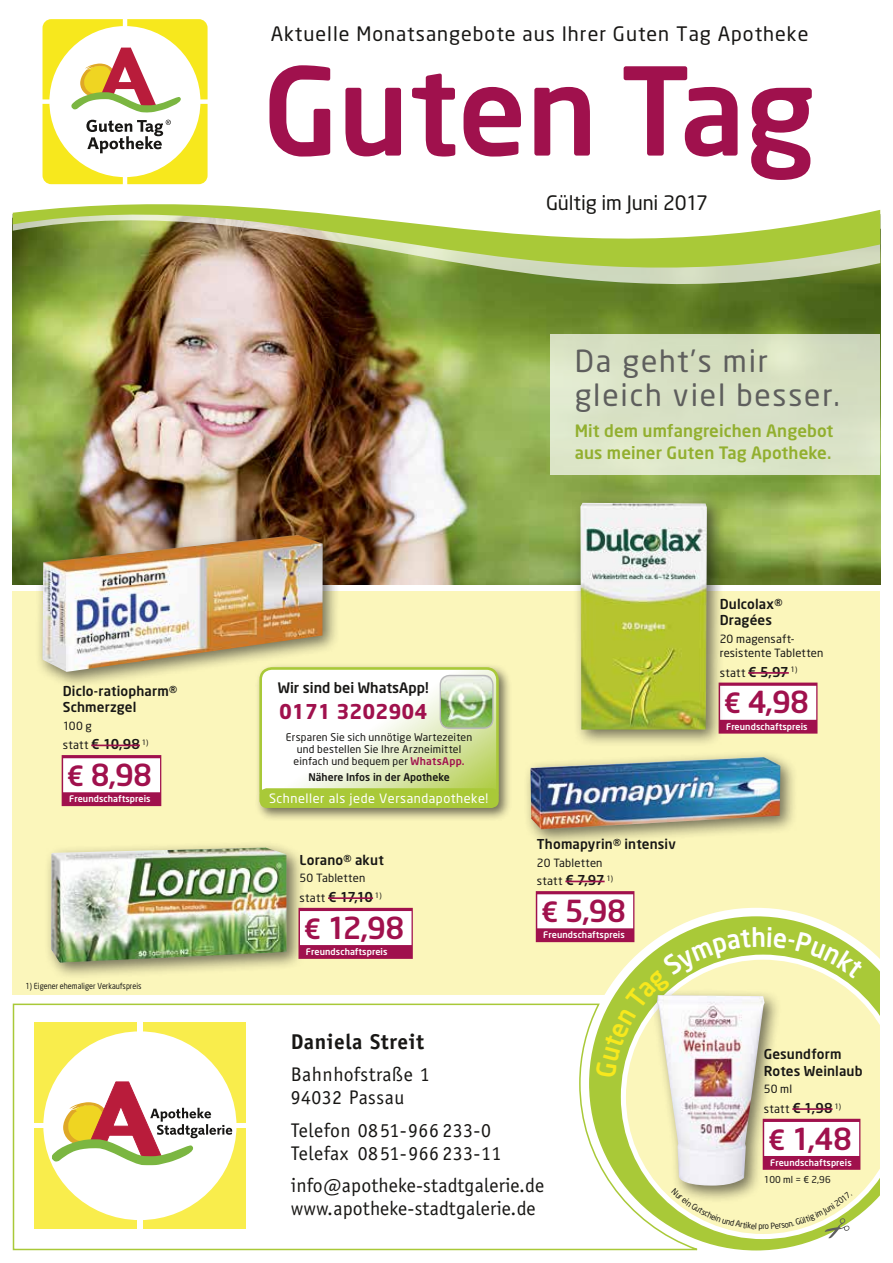
<style>
.page{position:relative;width:893px;height:1263px;background:#fff}
.page>*{position:absolute;margin:0;border:0;box-sizing:border-box;transform-origin:0 0}
.t1{font:500 120.15px "Neo Sans";letter-spacing:-.005em;color:#a0114d}
.t2{font:30px/33.8px "Neo Sans";letter-spacing:.06em;color:#5e5e5d}
.t3{font:500 30px "Neo Sans";letter-spacing:-.025em;color:#a0114d}
.t4{font:700 21.45px "Officina Sans";letter-spacing:.025em;color:#181715}
.t5{font:700 20.25px "Neo Sans";letter-spacing:.005em;color:#a0114d}
.t6{font:19.8px/23.1px "Officina Sans";letter-spacing:.01em;color:#181715}
.t7{font:19.65px "Neo Sans";letter-spacing:.05em;color:#181715}
.t8{font:19.65px "Neo Sans";letter-spacing:-.01em;color:#181715}
.t9{font:500 16.95px/22.5px "Neo Sans";letter-spacing:.005em;color:#92af2f}
.t10{font:500 14.25px "Neo Sans";color:#181715}
.t11{font:500 13.5px/16.5px "Neo Sans";letter-spacing:.01em;color:#181715}
.t12{font:12.75px "Neo Sans";letter-spacing:.04em;color:#fff}
.t13{font:11.55px "Neo Sans";letter-spacing:.025em;color:#181715}
.t14{font:11.25px/14.2px "Neo Sans";letter-spacing:.015em;color:#181715}
.t15{font:10.5px/12px "Neo Sans";letter-spacing:.015em;color:#181715;text-align:center}
.t16{font:500 10.5px "Neo Sans";letter-spacing:.005em;color:#181715}
.t17{font:9.45px "Neo Sans";color:#181715}
.t18{font:500 9px "Neo Sans";letter-spacing:.01em;color:#fff}
.t19{font:8.25px "Neo Sans";color:#181715;scale:.88 1}
.s1{font-weight:400;font-size:11.55px}
.s2{font-size:27.6px}
.s3{font-weight:500;color:#a0114d}
.s4{font-weight:500;font-size:13.5px}
</style>
<div class="page">
<img style="left:13px;top:322px;width:867px;height:263px">
<div style="left:550px;top:335px;width:330px;height:140px;background:#d8e2c5"></div>
<div style="left:13px;top:591px;width:867px;height:404px;background:#fbf6bb"></div>
<svg style="left:13px;top:173px;width:867px;height:149px"></svg>
<svg style="left:43px;top:19px;width:165px;height:165px"></svg>
<svg style="left:580px;top:908px;width:295px;height:343px"></svg>
<svg style="left:706px;top:954px;width:174px;height:285px;background:#f1f0b4"></svg>
<svg style="left:12px;top:1002px;width:694px;height:249px"></svg>
<div style="left:719px;top:683px;width:98px;height:51px;background:#a0114d"></div>
<div style="left:720px;top:686px;width:96px;height:34px;background:#fff"></div>
<hr style="left:748px;top:672px;width:41px;height:2px;background:#a0114d">
<div style="left:574px;top:496px;width:151px;height:251px;background:#181715;opacity:.6"></div>
<img style="left:580px;top:503px;width:127px;height:226px">
<div style="left:524px;top:750px;width:274px;height:97px;background:#181715;opacity:.6"></div>
<img style="left:530px;top:757px;width:250px;height:72px">
<div style="left:536px;top:891px;width:98px;height:51px;background:#a0114d"></div>
<div style="left:537px;top:894px;width:96px;height:34px;background:#fff"></div>
<hr style="left:565px;top:881px;width:40px;height:1px;background:#a0114d">
<div style="left:44px;top:840px;width:260px;height:140px;background:#181715;opacity:.6"></div>
<img style="left:51px;top:847px;width:236px;height:116px">
<div style="left:298px;top:908px;width:115px;height:51px;background:#a0114d"></div>
<div style="left:300px;top:911px;width:112px;height:34px;background:#fff"></div>
<hr style="left:328px;top:897px;width:45px;height:2px;background:#a0114d">
<div style="left:255px;top:662px;width:257px;height:159px;background:#181715;opacity:.6"></div>
<svg style="left:263px;top:668px;width:234px;height:121px;background:#eff5dd"></svg>
<div style="left:259px;top:667px;width:240px;height:137px;border:3px solid #a9c938;border-radius:11px"></div>
<img style="left:440px;top:675px;width:53px;height:53px">
<div style="left:440px;top:675px;width:54px;height:54px;border:1px solid #b9b9ba;border-radius:9px"></div>
<div style="left:259px;top:788px;width:240px;height:20px;background:#a9c938;border-radius:8px"></div>
<div style="left:36px;top:528px;width:305px;height:161px;background:#181715;opacity:.6"></div>
<img style="left:43px;top:535px;width:280px;height:137px">
<div style="left:62px;top:755px;width:99px;height:51px;background:#a0114d"></div>
<div style="left:63px;top:758px;width:97px;height:34px;background:#fff"></div>
<hr style="left:91px;top:744px;width:49px;height:2px;background:#a0114d">
<div style="left:763px;top:1119px;width:97px;height:51px;background:#a0114d"></div>
<div style="left:764px;top:1122px;width:95px;height:34px;background:#fff"></div>
<hr style="left:792px;top:1108px;width:41px;height:2px;background:#a0114d">
<div style="left:650px;top:988px;width:132px;height:215px;background:#181715;opacity:.6"></div>
<img style="left:657px;top:1077px;width:108px;height:108px">
<svg style="left:595px;top:927px;width:269px;height:150px"></svg>
<svg style="left:671px;top:1188px;width:181px;height:50px;background:#ebecaf"></svg>
<p class="t11" style="left:63px;top:682px;width:116px">Diclo-ratiopharm®<br>Schmerzgel</p>
<p class="t14" style="left:63px;top:718px;width:31px">100 g</p>
<p class="t11" style="left:63px;top:736px;width:87px"><span class="s1">statt</span> € 10,98 <sup>1)</sup></p>
<h2 class="t3" style="left:67px;top:756px;width:87px"><span class="s2">€</span> 8,98</h2>
<p class="t18" style="left:69px;top:793px;width:83px">Freundschaftspreis</p>
<p class="t19" style="left:26px;top:980px;width:133px">1) Eigener ehemaliger Verkaufspreis</p>
<p class="t7" style="left:271px;top:22px;width:539px">Aktuelle Monatsangebote aus Ihrer Guten Tag Apotheke</p>
<h1 class="t1" style="left:263px;top:35px;width:554px">Guten Tag</h1>
<p class="t8" style="left:546px;top:191px;width:163px">Gültig im Juni 2017</p>
<h2 class="t2" style="left:575px;top:344px;width:267px">Da geht’s mir gleich viel besser.</h2>
<p class="t9" style="left:575px;top:419px;width:260px">Mit dem umfangreichen Angebot aus meiner Guten Tag Apotheke.</p>
<p class="t10" style="left:278px;top:679px;width:152px">Wir sind bei WhatsApp!</p>
<p class="t5" style="left:279px;top:699px;width:150px">0171 3202904</p>
<p class="t15" style="left:286px;top:731px;width:188px">Ersparen Sie sich unnötige Wartezeiten und bestellen Sie Ihre Arzneimittel einfach und bequem per <span class="s3">WhatsApp.</span></p>
<p class="t16" style="left:308px;top:770px;width:143px">Nähere Infos in der Apotheke</p>
<p class="t12" style="left:269px;top:791px;width:221px">Schneller als jede Versandapotheke!</p>
<p class="t11" style="left:300px;top:851px;width:86px">Lorano® akut</p>
<p class="t14" style="left:300px;top:871px;width:67px">50 Tabletten</p>
<p class="t11" style="left:300px;top:888px;width:84px"><span class="s1">statt</span> € 17,10 <sup>1)</sup></p>
<h2 class="t3" style="left:304px;top:909px;width:102px"><span class="s2">€</span> 12,98</h2>
<p class="t18" style="left:306px;top:946px;width:83px">Freundschaftspreis</p>
<p class="t11" style="left:537px;top:836px;width:140px">Thomapyrin® intensiv</p>
<p class="t14" style="left:537px;top:855px;width:67px">20 Tabletten</p>
<p class="t13" style="left:537px;top:874px;width:78px">statt <span class="s4">€ 7,97</span> <sup>1)</sup></p>
<h2 class="t3" style="left:541px;top:892px;width:86px"><span class="s2">€</span> 5,98</h2>
<p class="t18" style="left:543px;top:929px;width:83px">Freundschaftspreis</p>
<p class="t11" style="left:720px;top:595px;width:64px">Dulcolax®<br>Dragées</p>
<p class="t14" style="left:720px;top:631px;width:105px">20 magensaft&shy;resistente Tabletten</p>
<p class="t13" style="left:720px;top:665px;width:79px">statt <span class="s4">€ 5,97</span> <sup>1)</sup></p>
<h2 class="t3" style="left:724px;top:683px;width:87px"><span class="s2">€</span> 4,98</h2>
<p class="t18" style="left:726px;top:720px;width:83px">Freundschaftspreis</p>
<p class="t4" style="left:291px;top:1028px;width:135px">Daniela Streit</p>
<p class="t6" style="left:291px;top:1063px;width:140px">Bahnhofstraße 1<br>94032 Passau</p>
<p class="t6" style="left:291px;top:1118px;width:212px">Telefon 0851-966 233-0<br>Telefax 0851-966 233-11</p>
<p class="t6" style="left:291px;top:1174px;width:255px">info@apotheke-stadtgalerie.de www.apotheke-stadtgalerie.de</p>
<p class="t11" style="left:764px;top:1046px;width:100px">Gesundform<br>Rotes Weinlaub</p>
<p class="t14" style="left:764px;top:1082px;width:30px">50 ml</p>
<p class="t13" style="left:764px;top:1101px;width:79px">statt <span class="s4">€ 1,98</span> <sup>1)</sup></p>
<h2 class="t3" style="left:768px;top:1119px;width:85px"><span class="s2">€</span> 1,48</h2>
<p class="t18" style="left:770px;top:1157px;width:83px">Freundschaftspreis</p>
<p class="t17" style="left:764px;top:1173px;width:68px">100 ml = € 2,96</p>
</div>
